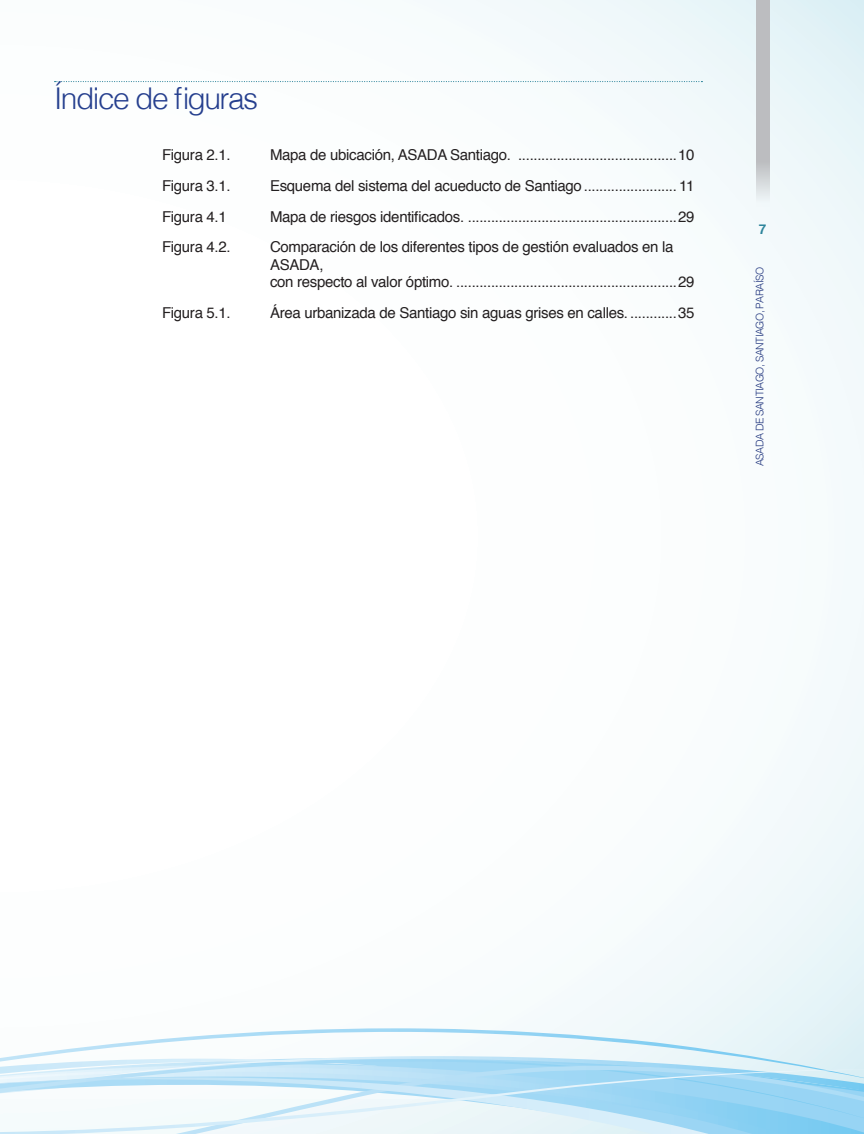
<style>
.page{position:relative;width:864px;height:1134px;background:#fff}
.page>*{position:absolute;margin:0;border:0;box-sizing:border-box;transform-origin:0 0}
.t1{font:300 30px "Helvetica";letter-spacing:-.05em;color:#253f8e}
.t2{font:15px/17.2px "Helvetica";letter-spacing:-.02em;color:#231f20}
.t3{font:700 13.5px "Helvetica";color:#2d849b}
.t4{font:300 10.5px "Helvetica";letter-spacing:-.05em;color:#253980}
</style>
<div class="page">
<div style="left:0;top:0;width:864px;height:1134px;background:linear-gradient(to right,#fff,#f3fafb)"></div>
<svg style="left:1px;top:1028px;width:863px;height:25px"></svg>
<hr style="left:0;top:0;width:1px;height:1134px;background:#fff">
<svg style="left:0;top:1053px;width:864px;height:81px"></svg>
<svg style="left:756px;top:0;width:14px;height:206px;background:#c2c3c6"></svg>
<svg style="left:55px;top:81px;width:647px;height:1px"></svg>
<h1 class="t1" style="left:54px;top:73px;width:206px">Índice de figuras</h1>
<p class="t2" style="left:162px;top:147px;width:70px">Figura 2.1.</p>
<p class="t2" style="left:270px;top:147px;width:426px">Mapa de ubicación, ASADA Santiago. .........................................10</p>
<p class="t2" style="left:162px;top:177px;width:70px">Figura 3.1.</p>
<p class="t2" style="left:270px;top:177px;width:426px">Esquema del sistema del acueducto de Santiago........................ 11</p>
<p class="t2" style="left:162px;top:208px;width:66px">Figura 4.1</p>
<p class="t2" style="left:270px;top:208px;width:426px">Mapa de riesgos identificados. ......................................................29</p>
<p class="t2" style="left:162px;top:239px;width:70px">Figura 4.2.</p>
<p class="t2" style="left:270px;top:239px;width:426px">Comparación de los diferentes tipos de gestión evaluados en la<br>ASADA,<br>con respecto al valor óptimo. .........................................................29</p>
<p class="t2" style="left:162px;top:304px;width:70px">Figura 5.1.</p>
<p class="t2" style="left:270px;top:304px;width:426px">Área urbanizada de Santiago sin aguas grises en calles. ............35</p>
<p class="t3" style="left:759px;top:219px;width:9px">7</p>
<p class="t4" style="left:751px;top:466px;width:201px;rotate:-90deg">ASADA DE SANTIAGO, SANTIAGO, PARAÍSO</p>
</div>
